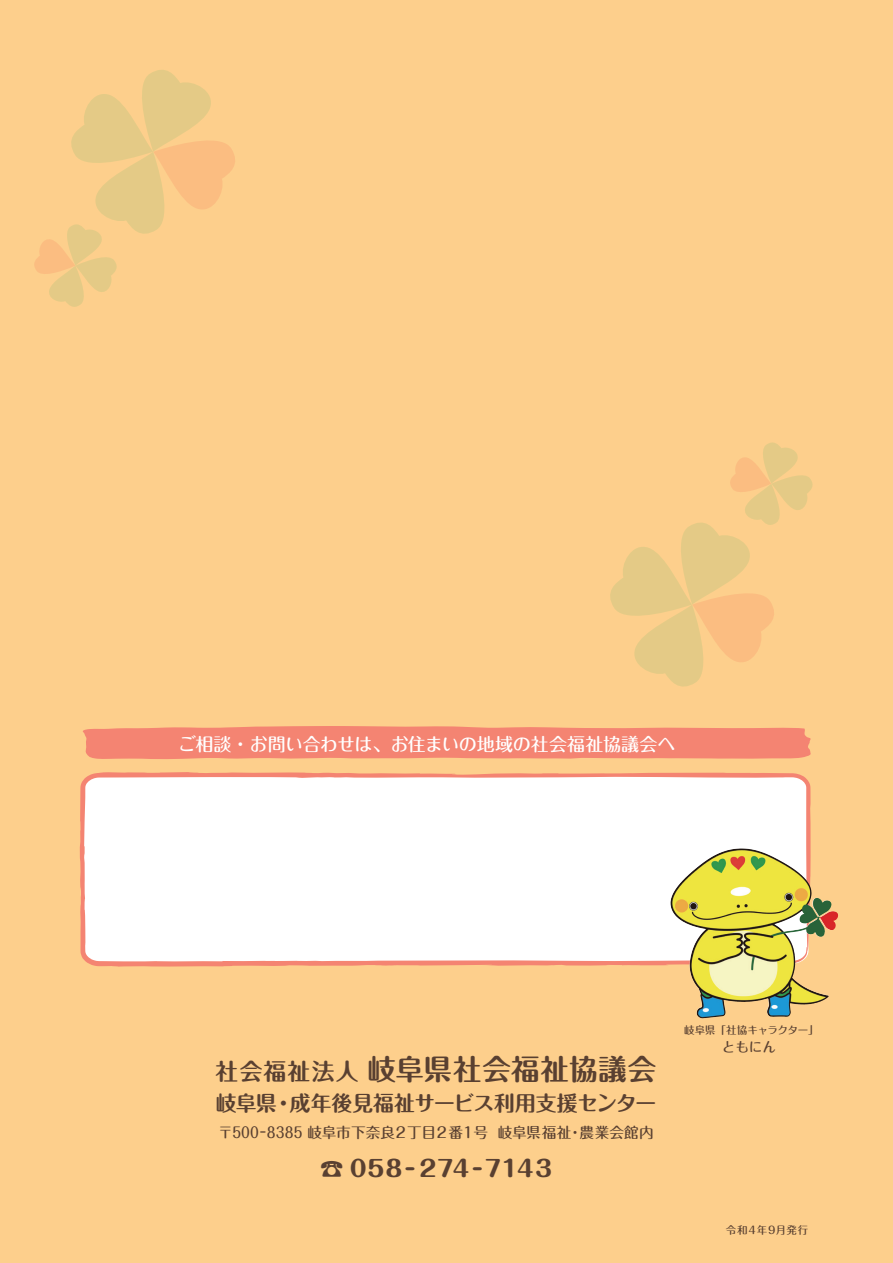
<style>
.page{position:relative;width:893px;height:1263px;background:#fdcf8c}
.page>*{position:absolute;margin:0;border:0;box-sizing:border-box;transform-origin:0 0}
.t1{font:700 28.5px "Maru Fo Pro";letter-spacing:.025em;color:#594031}
.t2{font:700 22.8px "Maru Fo Pro";letter-spacing:.06em;color:#594031}
.t3{font:800 22.5px "Maru Fo Pro";letter-spacing:.005em;color:#594031;scale:.95 1}
.t4{font:700 20.85px "Maru Fo Pro";letter-spacing:-.015em;color:#594031}
.t5{font:500 18px "Maru Fo Pro";letter-spacing:-.015em;color:#fff}
.t6{font:500 14.7px "Maru Fo Pro";letter-spacing:.005em;color:#594031}
.t7{font:500 13.5px "Maru Fo Pro";color:#594031}
.t8{font:500 10.5px "Maru Fo Pro";letter-spacing:-.03em;color:#594031}
.t9{font:500 10.5px "Maru Fo Pro";letter-spacing:.075em;color:#594031}
.s1{font-size:24px}
</style>
<div class="page">
<svg style="left:80px;top:772px;width:731px;height:247px;fill:#fff"></svg>
<svg style="left:83px;top:726px;width:728px;height:33px;background:#f48973"></svg>
<img style="left:696px;top:848px;width:43px;height:21px">
<svg style="left:34px;top:70px;width:201px;height:237px"></svg>
<svg style="left:610px;top:442px;width:203px;height:245px"></svg>
<p class="t5" style="left:178px;top:729px;width:499px">ご相談・お問い合わせは、お住まいの地域の社会福祉協議会へ</p>
<h1 class="t1" style="left:368px;top:1046px;width:290px">岐阜県社会福祉協議会</h1>
<h2 class="t2" style="left:216px;top:1053px;width:145px">社会福祉法人</h2>
<h3 class="t4" style="left:290px;top:1086px;width:368px">成年後見福祉サービス利用支援センター</h3>
<h3 class="t4" style="left:216px;top:1086px;width:63px">岐阜県</h3>
<h3 class="t4" style="left:273px;top:1086px;width:22px">・</h3>
<p class="t6" style="left:580px;top:1120px;width:76px">農業会館内</p>
<p class="t6" style="left:218px;top:1120px;width:259px">〒500-8385 岐阜市下奈良２丁目２番１</p>
<h3 class="t3" style="left:320px;top:1151px;width:246px"><span class="s1">☎</span> 058-274-7143</h3>
<p class="t6" style="left:498px;top:1120px;width:75px">岐阜県福祉</p>
<p class="t6" style="left:473px;top:1120px;width:16px">号</p>
<p class="t6" style="left:568px;top:1120px;width:16px">・</p>
<p class="t8" style="left:684px;top:1022px;width:136px">岐阜県「社協キャラクター「</p>
<p class="t7" style="left:722px;top:1036px;width:56px">ともにん</p>
<p class="t9" style="left:726px;top:1221px;width:84px">令和4年9月発行</p>
</div>
